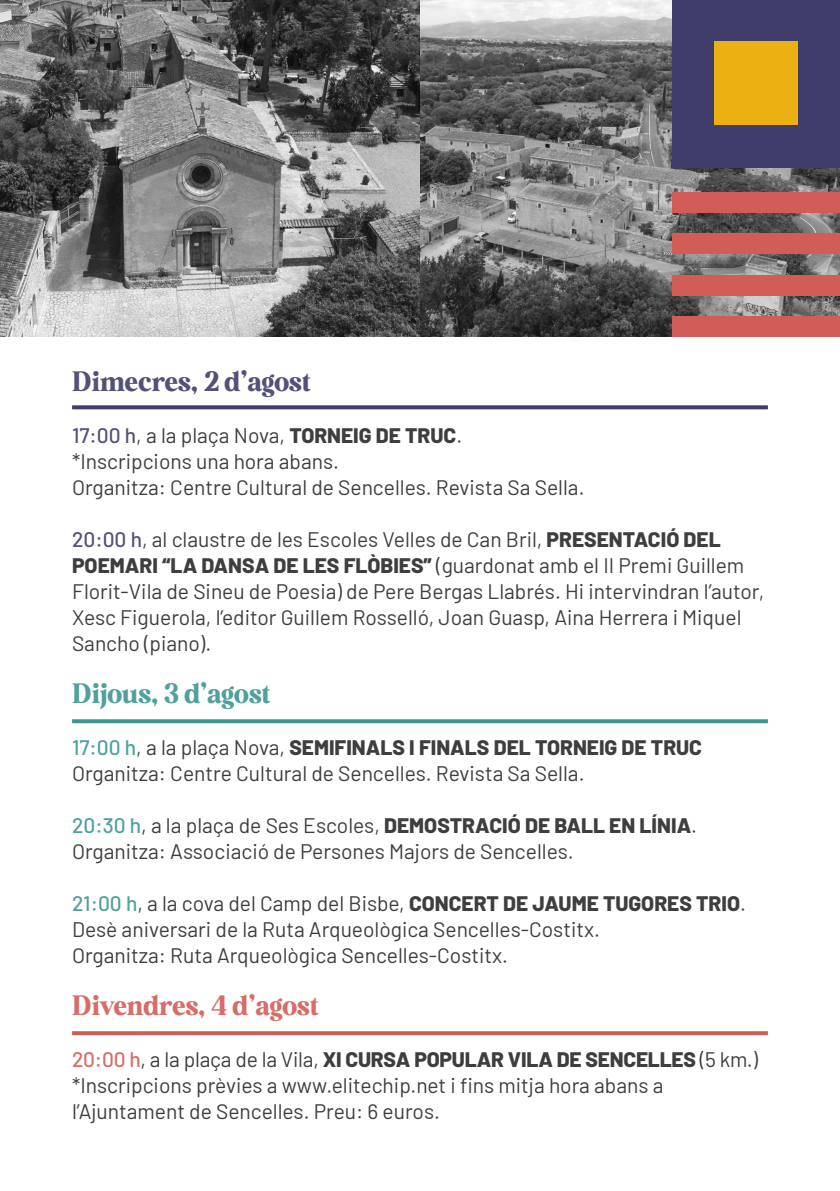
<style>
.page{position:relative;width:840px;height:1191px;background:#fff}
.page>*{position:absolute;margin:0;border:0;box-sizing:border-box;transform-origin:0 0}
.t1{font:28px "Peache Mango";color:#d66d68}
.t2{font:28px "Peache Mango";color:#53517a}
.t3{font:28px "Peache Mango";color:#50a09b}
.t4{font:21px/26px "Barlow";color:#3e3e3f}
.t5{font:800 21px "Barlow";color:#3e3e3f}
.s1{font-weight:500;color:#53517a}
.s2{font-weight:800}
.s3{font-weight:500;color:#50a09b}
.s4{font-weight:400}
.s5{font-weight:500;color:#d66d68}
</style>
<div class="page">
<svg style="left:72px;top:405px;width:695px;height:4px;background:#504d77"></svg>
<svg style="left:72px;top:719px;width:695px;height:4px;background:#499d97"></svg>
<svg style="left:72px;top:1031px;width:695px;height:4px;background:#d4645f"></svg>
<img style="left:0;top:0;width:839px;height:337px">
<div style="left:671px;top:316px;width:168px;height:21px;background:#d25d57"></div>
<div style="left:672px;top:275px;width:167px;height:21px;background:#d25d57"></div>
<div style="left:672px;top:233px;width:167px;height:21px;background:#d25d57"></div>
<div style="left:672px;top:192px;width:167px;height:20px;background:#d25d57"></div>
<div style="left:672px;top:0;width:167px;height:168px;background:#403d6b"></div>
<div style="left:713px;top:41px;width:84px;height:84px;background:#edb012"></div>
<p class="t2" style="left:72px;top:363px;width:240px">Dimecres, 2 d’agost</p>
<p class="t4" style="left:72px;top:420px;width:391px"><span class="s1">17:00 h</span>, a la plaça Nova, <span class="s2">TORNEIG DE TRUC</span>.</p>
<p class="t4" style="left:72px;top:446px;width:268px">*Inscripcions una hora abans.</p>
<p class="t4" style="left:72px;top:472px;width:513px">Organitza: Centre Cultural de Sencelles. Revista Sa Sella.</p>
<p class="t4" style="left:72px;top:524px;width:693px"><span class="s1">20:00 h</span>, al claustre de les Escoles Velles de Can Bril, <span class="s2">PRESENTACIÓ DEL POEMARI “LA DANSA DE LES FLÒBIES”</span> (guardonat amb el II Premi Guillem Florit-Vila de Sineu de Poesia) de Pere Bergas Llabrés. Hi intervindran l’autor, Xesc Figuerola, l’editor Guillem Rosselló, Joan Guasp, Aina Herrera i Miquel Sancho (piano).</p>
<p class="t3" style="left:72px;top:675px;width:200px">Dijous, 3 d’agost</p>
<p class="t5" style="left:72px;top:731px;width:631px"><span class="s3">17:00 h</span><span class="s4">, a la plaça Nova,</span> SEMIFINALS I FINALS DEL TORNEIG DE TRUC</p>
<p class="t4" style="left:72px;top:758px;width:513px">Organitza: Centre Cultural de Sencelles. Revista Sa Sella.</p>
<p class="t5" style="left:72px;top:809px;width:626px"><span class="s3">20:30 h</span><span class="s4">, a la plaça de Ses Escoles,</span> DEMOSTRACIÓ DE BALL EN LÍNIA<span class="s4">.</span></p>
<p class="t4" style="left:72px;top:836px;width:503px">Organitza: Associació de Persones Majors de Sencelles.</p>
<p class="t4" style="left:72px;top:888px;width:675px"><span class="s3">21:00 h</span>, a la cova del Camp del Bisbe, <span class="s2">CONCERT DE JAUME TUGORES TRIO</span>.<br>Desè aniversari de la Ruta Arqueològica Sencelles-Costitx.</p>
<p class="t4" style="left:72px;top:940px;width:437px">Organitza: Ruta Arqueològica Sencelles-Costitx.</p>
<p class="t1" style="left:72px;top:987px;width:248px">Divendres, 4 d’agost</p>
<p class="t5" style="left:72px;top:1043px;width:687px"><span class="s5">20:00 h</span><span class="s4">, a la plaça de la Vila,</span> XI CURSA POPULAR VILA DE SENCELLES <span class="s4">(5 km.)</span></p>
<p class="t4" style="left:72px;top:1070px;width:592px">*Inscripcions prèvies a www.elitechip.net i fins mitja hora abans a l’Ajuntament de Sencelles. Preu: 6 euros.</p>
</div>
